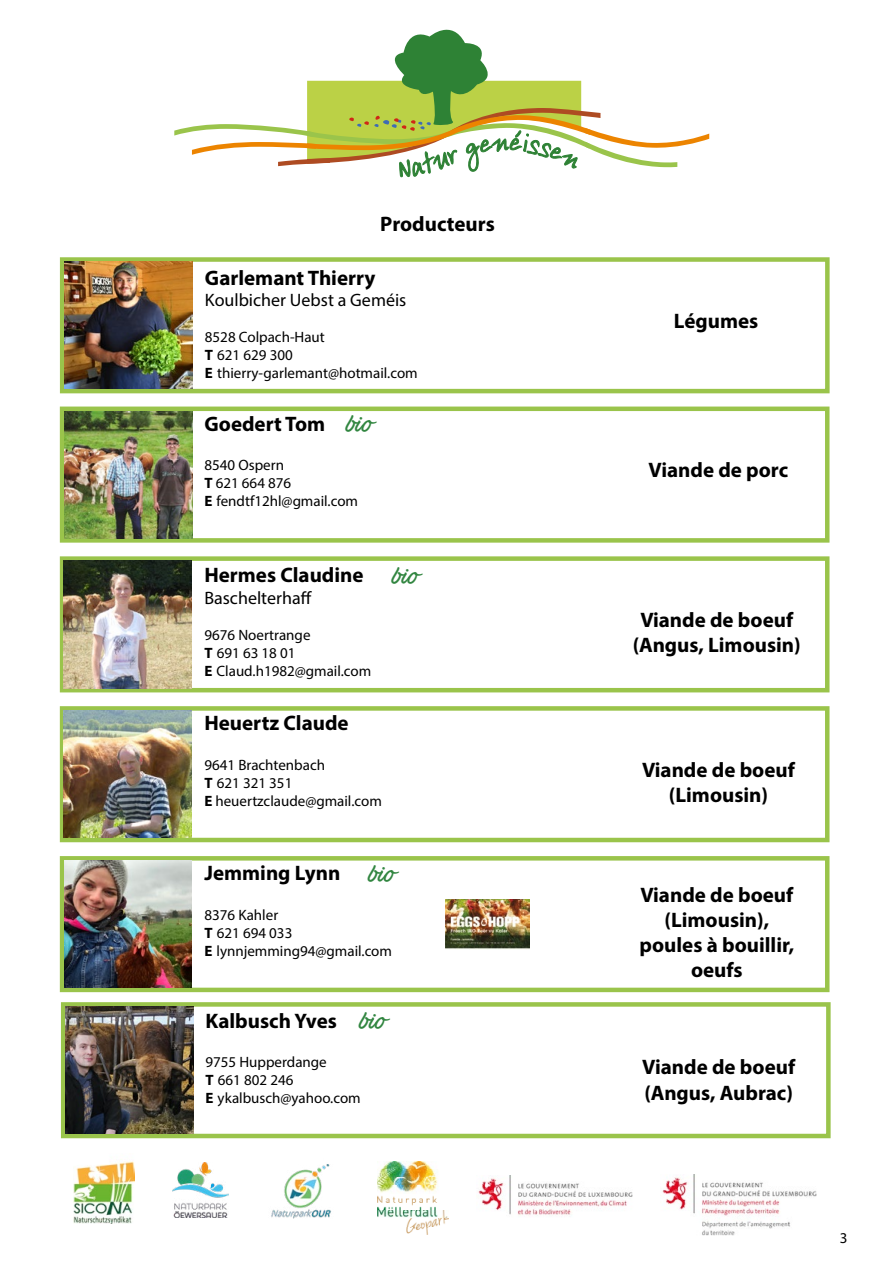
<style>
.page{position:relative;width:893px;height:1263px;background:#fff}
.page>*{position:absolute;margin:0;border:0;box-sizing:border-box;transform-origin:0 0}
.t1{font:27px "Actonia PERSONALUSE";color:#328641}
.t2{font:700 21px/25.2px "Myriad Pro";color:#000;text-align:center}
.t3{font:18px "Myriad Pro";color:#000}
.t4{font:15px/18px "Myriad Pro";color:#000}
.s1{font-weight:700}
</style>
<div class="page">
<svg style="left:174px;top:29px;width:535px;height:148px"></svg>
<img style="left:73px;top:1161px;width:62px;height:62px">
<img style="left:172px;top:1162px;width:57px;height:55px">
<img style="left:271px;top:1164px;width:60px;height:55px">
<img style="left:378px;top:1161px;width:70px;height:74px">
<div style="left:60px;top:856px;width:769px;height:136px;border:4px solid #9ac44b"></div>
<img style="left:445px;top:899px;width:85px;height:50px">
<img style="left:64px;top:861px;width:128px;height:127px">
<div style="left:60px;top:556px;width:769px;height:136px;border:4px solid #9ac44b"></div>
<img style="left:63px;top:561px;width:128px;height:127px">
<div style="left:60px;top:706px;width:769px;height:136px;border:4px solid #9ac44b"></div>
<img style="left:64px;top:711px;width:127px;height:127px">
<img style="left:662px;top:1175px;width:155px;height:61px">
<img style="left:478px;top:1175px;width:155px;height:41px">
<div style="left:60px;top:407px;width:769px;height:136px;border:4px solid #9ac44b"></div>
<img style="left:65px;top:411px;width:127px;height:127px">
<div style="left:60px;top:257px;width:770px;height:136px;border:4px solid #9ac44b"></div>
<img style="left:65px;top:262px;width:127px;height:127px">
<div style="left:61px;top:1002px;width:770px;height:136px;border:4px solid #9ac44b"></div>
<img style="left:66px;top:1006px;width:127px;height:128px">
<h2 class="t2" style="left:380px;top:210px;width:116px">Producteurs</h2>
<h2 class="t2" style="left:205px;top:264px;width:172px">Garlemant Thierry</h2>
<p class="t3" style="left:205px;top:289px;width:203px">Koulbicher Uebst a Geméis</p>
<p class="t4" style="left:205px;top:328px;width:214px">8528 Colpach-Haut<br><span class="s1">T</span> 621 629 300<br><span class="s1">E</span> thierry-garlemant@hotmail.com</p>
<h2 class="t2" style="left:674px;top:308px;width:86px">Légumes</h2>
<h1 class="t1" style="left:346px;top:410px;width:28px">bio</h1>
<h2 class="t2" style="left:204px;top:410px;width:122px">Goedert Tom</h2>
<p class="t4" style="left:204px;top:456px;width:155px">8540 Ospern<br><span class="s1">T</span> 621 664 876<br><span class="s1">E</span> fendtf12hl@gmail.com</p>
<h2 class="t2" style="left:649px;top:457px;width:141px">Viande de porc</h2>
<h2 class="t2" style="left:204px;top:562px;width:161px">Hermes Claudine</h2>
<p class="t3" style="left:204px;top:587px;width:109px">Baschelterhaff</p>
<p class="t4" style="left:204px;top:626px;width:168px">9676 Noertrange<br><span class="s1">T</span> 691 63 18 01<br><span class="s1">E</span> Claud.h1982@gmail.com</p>
<h1 class="t1" style="left:393px;top:562px;width:28px">bio</h1>
<h2 class="t2" style="left:633px;top:607px;width:169px">Viande de boeuf (Angus, Limousin)</h2>
<h2 class="t2" style="left:204px;top:710px;width:146px">Heuertz Claude</h2>
<p class="t4" style="left:204px;top:756px;width:179px">9641 Brachtenbach<br><span class="s1">T</span> 621 321 351<br><span class="s1">E</span> heuertzclaude@gmail.com</p>
<h2 class="t2" style="left:642px;top:756px;width:154px">Viande de boeuf (Limousin)</h2>
<h1 class="t1" style="left:369px;top:860px;width:28px">bio</h1>
<h2 class="t2" style="left:204px;top:860px;width:137px">Jemming Lynn</h2>
<p class="t4" style="left:204px;top:906px;width:189px">8376 Kahler<br><span class="s1">T</span> 621 694 033<br><span class="s1">E</span> lynnjemming94@gmail.com</p>
<h1 class="t1" style="left:360px;top:1007px;width:28px">bio</h1>
<h2 class="t2" style="left:206px;top:1007px;width:133px">Kalbusch Yves</h2>
<p class="t4" style="left:206px;top:1053px;width:157px">9755 Hupperdange<br><span class="s1">T</span> 661 802 246<br><span class="s1">E</span> ykalbusch@yahoo.com</p>
<h2 class="t2" style="left:640px;top:881px;width:156px">Viande de boeuf (Limousin), poules à bouillir, oeufs</h2>
<h2 class="t2" style="left:642px;top:1054px;width:154px;text-align:left">Viande de boeuf (Angus, Aubrac)</h2>
<p class="t4" style="left:840px;top:1229px;width:9px">3</p>
</div>
